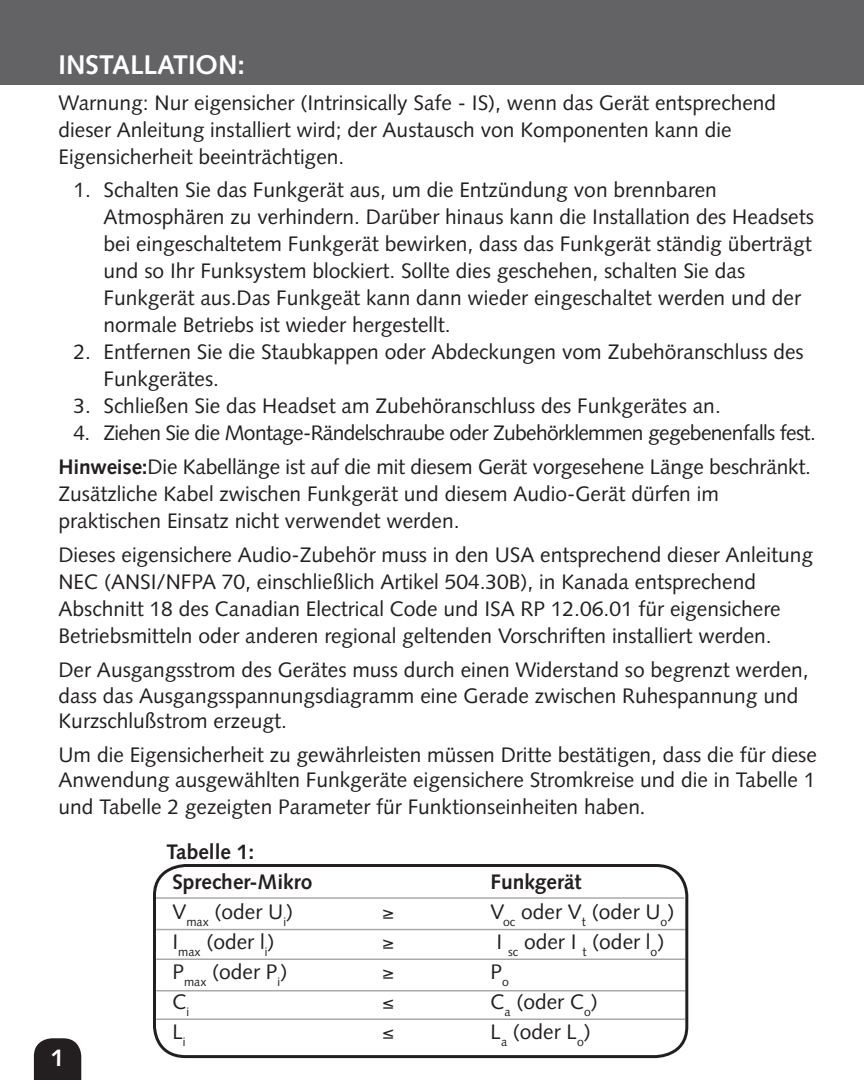
<style>
.page{position:relative;width:864px;height:1080px;background:#fff}
.page>*{position:absolute;margin:0;border:0;box-sizing:border-box;transform-origin:0 0}
.t1{font:700 27px "Syntax";color:#fff}
.t2{font:700 24px "Syntax";color:#fff}
.t3{font:21px/27px "Syntax";color:#231f20}
.t4{font:21px "Syntax";letter-spacing:-.03em;color:#231f20}
.t5{font:700 21px "Syntax";color:#231f20}
.s1{font-weight:700}
.s2{font-family:"Minion Pro"}
</style>
<div class="page">
<div style="left:0;top:0;width:864px;height:85px;background:#636366"></div>
<svg style="left:34px;top:1038px;width:47px;height:42px;background:#322e2f"></svg>
<hr style="left:156px;top:1018px;width:529px;height:2px;background:#a8a9ad">
<hr style="left:156px;top:990px;width:529px;height:2px;background:#a8a9ad">
<hr style="left:156px;top:958px;width:529px;height:2px;background:#a8a9ad">
<hr style="left:156px;top:929px;width:529px;height:1px;background:#a8a9ad">
<hr style="left:155px;top:897px;width:529px;height:2px;background:#a8a9ad">
<div style="left:153px;top:864px;width:535px;height:194px;border:3px solid #231f20;border-radius:31px"></div>
<p class="t1" style="left:58px;top:49px;width:188px">INSTALLATION:</p>
<p class="t3" style="left:58px;top:89px;width:719px">Warnung: Nur eigensicher (Intrinsically Safe - IS), wenn das Gerät entsprechend dieser Anleitung installiert wird; der Austausch von Komponenten kann die<br>Eigensicherheit beeinträchtigen.</p>
<p class="t3" style="left:104px;top:176px;width:712px;text-indent:-30px">1. Schalten Sie das Funkgerät aus, um die Entzündung von brennbaren Atmosphären zu verhindern. Darüber hinaus kann die Installation des Headsets bei eingeschaltetem Funkgerät bewirken, dass das Funkgerät ständig überträgt und so Ihr Funksystem blockiert. Sollte dies geschehen, schalten Sie das Funkgerät aus.Das Funkgeät kann dann wieder eingeschaltet werden und der normale Betriebs ist wieder hergestellt.</p>
<p class="t3" style="left:104px;top:338px;width:702px;text-indent:-30px">2. Entfernen Sie die Staubkappen oder Abdeckungen vom Zubehöranschluss des<br>Funkgerätes.</p>
<p class="t3" style="left:74px;top:392px;width:649px">3. Schließen Sie das Headset am Zubehöranschluss des Funkgerätes an.</p>
<p class="t4" style="left:74px;top:420px;width:744px">4. Ziehen Sie die Montage-Rändelschraube oder Zubehörklemmen gegebenenfalls fest.</p>
<p class="t3" style="left:58px;top:453px;width:754px"><span class="s1">Hinweise:</span>Die Kabellänge ist auf die mit diesem Gerät vorgesehene Länge beschränkt.</p>
<p class="t3" style="left:58px;top:480px;width:662px">Zusätzliche Kabel zwischen Funkgerät und diesem Audio-Gerät dürfen im praktischen Einsatz nicht verwendet werden.</p>
<p class="t3" style="left:58px;top:542px;width:756px">Dieses eigensichere Audio-Zubehör muss in den USA entsprechend dieser Anleitung NEC (ANSI/NFPA 70, einschließlich Artikel 504.30B), in Kanada entsprechend Abschnitt 18 des Canadian Electrical Code und ISA RP 12.06.01 für eigensichere Betriebsmitteln oder anderen regional geltenden Vorschriften installiert werden.</p>
<p class="t3" style="left:58px;top:658px;width:752px;line-height:25.2px">Der Ausgangsstrom des Gerätes muss durch einen Widerstand so begrenzt werden, dass das Ausgangsspannungsdiagramm eine Gerade zwischen Ruhespannung und<br>Kurzschlußstrom erzeugt.</p>
<p class="t3" style="left:58px;top:742px;width:760px;line-height:26.1px;text-align:justify">Um die Eigensicherheit zu gewährleisten müssen Dritte bestätigen, dass die für diese Anwendung ausgewählten Funkgeräte eigensichere Stromkreise und die in Tabelle 1 und Tabelle 2 gezeigten Parameter für Funktionseinheiten haben<span class="s2">.</span></p>
<p class="t5" style="left:166px;top:840px;width:89px">Tabelle 1:</p>
<p class="t5" style="left:172px;top:870px;width:142px">Sprecher-Mikro</p>
<p class="t5" style="left:491px;top:870px;width:93px">Funkgerät</p>
<p class="t3" style="left:172px;top:899px;width:122px">V<sub>max</sub> (oder U<sub>i</sub>)</p>
<p class="t3" style="left:490px;top:899px;width:185px">V<sub>oc</sub> oder V<sub>t</sub> (oder U<sub>o</sub>)</p>
<p class="t3" style="left:172px;top:929px;width:104px">I<sub>max</sub> (oder l<sub>i</sub>)</p>
<p class="t3" style="left:496px;top:929px;width:170px">I <sub>sc</sub> oder I <sub>t</sub> (oder l<sub>o</sub>)</p>
<p class="t3" style="left:172px;top:959px;width:117px">P<sub>max</sub> (oder P<sub>i</sub>)</p>
<p class="t3" style="left:490px;top:959px;width:20px">P<sub>o</sub></p>
<p class="t3" style="left:172px;top:989px;width:18px">C<sub>i</sub></p>
<p class="t3" style="left:490px;top:989px;width:109px">C<sub>a</sub> (oder C<sub>o</sub>)</p>
<p class="t3" style="left:172px;top:1019px;width:15px">L<sub>i</sub></p>
<p class="t3" style="left:490px;top:1019px;width:102px">L<sub>a</sub> (oder L<sub>o</sub>)</p>
<p class="t2" style="left:51px;top:1044px;width:15px">1</p>
</div>
